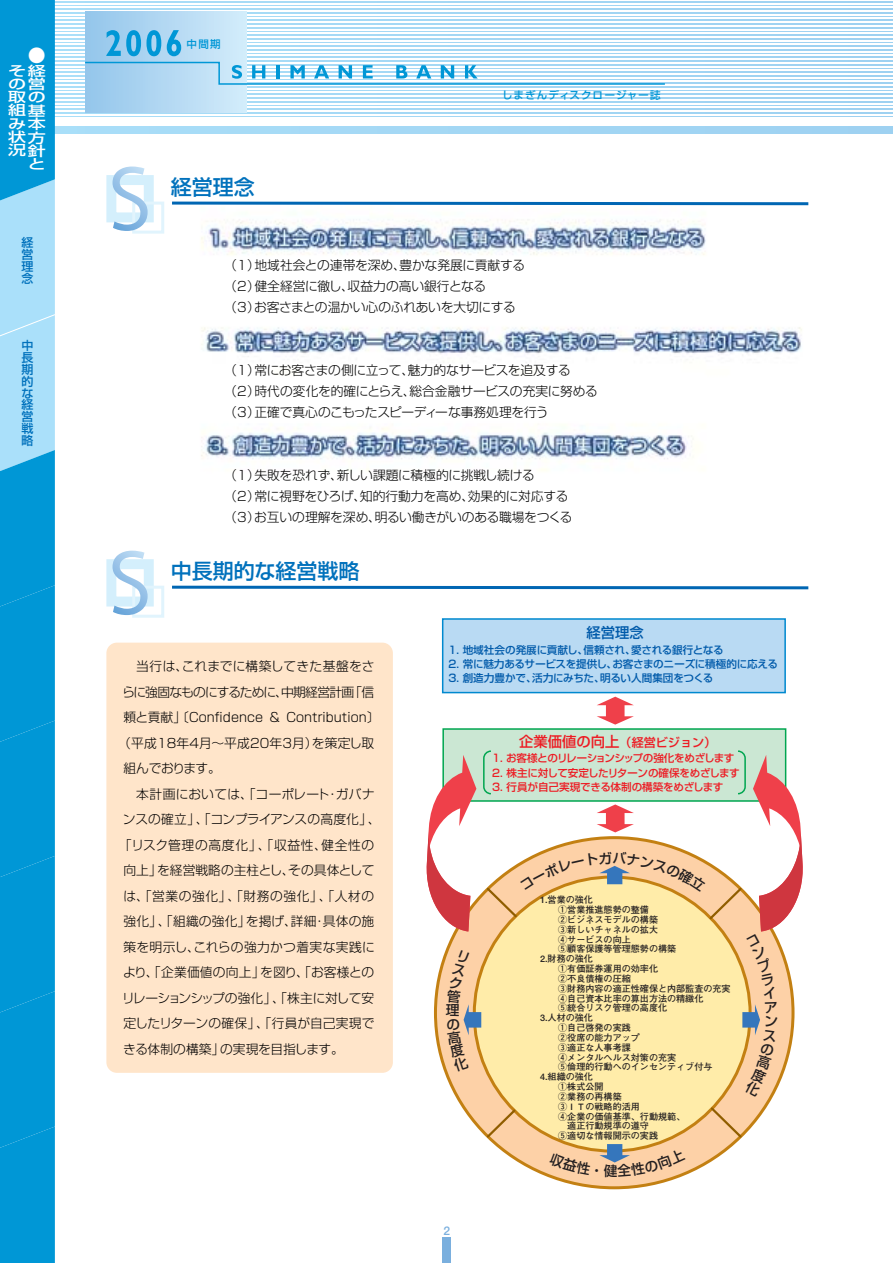
<style>
.page{position:relative;width:893px;height:1263px;background:#fff}
.page>*{position:absolute;margin:0;border:0;box-sizing:border-box;transform-origin:0 0}
.t1{font:500 21px "Shin Go";color:#0071bc}
.t2{font:500 18px "Shin Go";color:#fff}
.t3{font:500 14.4px "Shin Go";color:#005aaa}
.t4{font:500 13.5px/13.4px "Shin Go";letter-spacing:.085em;color:#fff;text-align:right;scale:1.33 1}
.t5{font:300 12.75px/21px "Shin Go";color:#000}
.t6{font:300 12.75px "Shin Go";letter-spacing:-.06em;color:#000}
.t7{font:300 12.75px "Shin Go";letter-spacing:-.02em;color:#000}
.t8{font:300 12.75px "Shin Go";letter-spacing:.04em;color:#000}
.t9{font:300 12.75px "Shin Go";letter-spacing:-.035em;color:#000}
.t10{font:300 12.75px "Shin Go";letter-spacing:.05em;color:#000}
.t11{font:300 12.75px "Shin Go";letter-spacing:.02em;color:#000}
.t12{font:300 12.75px "Shin Go";letter-spacing:.03em;color:#000}
.t13{font:300 12.75px "Shin Go";letter-spacing:-.04em;color:#000}
.t14{font:500 12.15px "Shin Go";color:#ed1c24}
.t15{font:500 12px/12px "Shin Go";color:#0071bc;text-align:justify}
.t16{font:700 12px "Futo Go B101";color:#7aafde}
.t17{font:500 10.65px "Shin Go";letter-spacing:-.02em;color:#005aaa}
.t18{font:500 10.65px "Shin Go";letter-spacing:-.035em;color:#ed1c24}
.t19{font:500 10.65px "Shin Go";letter-spacing:-.01em;color:#ed1c24}
.t20{font:500 10.5px "Shin Go";letter-spacing:.095em;color:#0097d6}
.t21{font:700 9.15px "Futo Go B101";color:#231f20}
.s1{font-size:14.4px}
</style>
<div class="page">
<div style="left:0;top:0;width:892px;height:134px;background:#a2d5f3"></div>
<div style="left:0;top:119px;width:892px;height:7px;background:#fff"></div>
<hr style="left:55px;top:0;width:837px;height:1px;background:#fff">
<hr style="left:55px;top:3px;width:837px;height:2px;background:#fff">
<hr style="left:55px;top:6px;width:837px;height:2px;background:#fff">
<hr style="left:55px;top:10px;width:837px;height:2px;background:#fff">
<hr style="left:55px;top:14px;width:837px;height:2px;background:#fff">
<hr style="left:55px;top:17px;width:837px;height:2px;background:#fff">
<hr style="left:55px;top:21px;width:837px;height:2px;background:#fff">
<hr style="left:55px;top:25px;width:837px;height:2px;background:#fff">
<hr style="left:55px;top:29px;width:837px;height:2px;background:#fff">
<hr style="left:55px;top:32px;width:837px;height:2px;background:#fff">
<hr style="left:55px;top:36px;width:837px;height:2px;background:#fff">
<hr style="left:55px;top:40px;width:837px;height:2px;background:#fff">
<hr style="left:55px;top:43px;width:837px;height:2px;background:#fff">
<hr style="left:55px;top:47px;width:837px;height:2px;background:#fff">
<hr style="left:55px;top:51px;width:837px;height:2px;background:#fff">
<hr style="left:55px;top:54px;width:837px;height:2px;background:#fff">
<hr style="left:55px;top:58px;width:837px;height:2px;background:#fff">
<hr style="left:55px;top:62px;width:837px;height:2px;background:#fff">
<hr style="left:55px;top:66px;width:837px;height:2px;background:#fff">
<hr style="left:55px;top:69px;width:837px;height:2px;background:#fff">
<hr style="left:55px;top:73px;width:837px;height:2px;background:#fff">
<hr style="left:55px;top:77px;width:837px;height:2px;background:#fff">
<hr style="left:55px;top:80px;width:837px;height:2px;background:#fff">
<hr style="left:55px;top:84px;width:837px;height:2px;background:#fff">
<hr style="left:55px;top:88px;width:837px;height:2px;background:#fff">
<hr style="left:55px;top:91px;width:837px;height:2px;background:#fff">
<hr style="left:55px;top:95px;width:837px;height:2px;background:#fff">
<hr style="left:55px;top:99px;width:837px;height:2px;background:#fff">
<hr style="left:55px;top:103px;width:837px;height:2px;background:#fff">
<hr style="left:55px;top:106px;width:837px;height:2px;background:#fff">
<hr style="left:55px;top:110px;width:837px;height:2px;background:#fff">
<hr style="left:55px;top:114px;width:837px;height:2px;background:#fff">
<hr style="left:55px;top:117px;width:837px;height:2px;background:#fff">
<div style="left:85px;top:12px;width:161px;height:100px;background:linear-gradient(to right,#93c5eb,#d3ecfb)"></div>
<svg style="left:85px;top:30px;width:580px;height:55px"></svg>
<img style="left:201px;top:219px;width:601px;height:252px">
<div style="left:106px;top:643px;width:287px;height:430px;background:#ffe5ca;border-radius:11px"></div>
<div style="left:106px;top:175px;width:48px;height:47px;border:10px solid #d4effc"></div>
<div style="left:132px;top:202px;width:32px;height:32px;border:3px solid #e1f4fd"></div>
<svg style="left:112px;top:167px;width:36px;height:64px"></svg>
<svg style="left:172px;top:201px;width:637px;height:5px"></svg>
<div style="left:106px;top:559px;width:48px;height:48px;border:10px solid #d4effc"></div>
<div style="left:132px;top:586px;width:32px;height:32px;border:3px solid #e1f4fd"></div>
<svg style="left:112px;top:551px;width:36px;height:64px"></svg>
<svg style="left:172px;top:585px;width:637px;height:5px"></svg>
<svg style="left:0;top:0;width:55px;height:1263px;background:#25a6dd"></svg>
<svg style="left:435px;top:838px;width:358px;height:350px;background:#f5c792"></svg>
<div style="left:442px;top:618px;width:343px;height:75px;background:#b9daf3;border:2px solid #0089cf"></div>
<svg style="left:597px;top:697px;width:37px;height:28px"></svg>
<div style="left:442px;top:728px;width:344px;height:74px;background:#cbe7d3;border:2px solid #00a650"></div>
<svg style="left:484px;top:1097px;width:259px;height:43px;background:#f9dd9f"></svg>
<div style="left:442px;top:1238px;width:9px;height:25px;background:#7aafde"></div>
<svg style="left:548px;top:1144px;width:137px;height:33px;background:#edc79f"></svg>
<svg style="left:426px;top:750px;width:377px;height:347px"></svg>
<h2 class="t2" style="left:28px;top:48px;width:19px">●</h2>
<p class="t4" style="left:8px;top:66px;width:30px">そ経の営取の組基み本状方況針と</p>
<p class="t15" style="left:21px;top:237px;width:13px">経営理念</p>
<p class="t15" style="left:21px;top:341px;width:13px">中長期的な経営戦略</p>
<p class="t20" style="left:187px;top:40px;width:36px">中間期</p>
<h1 class="t1" style="left:171px;top:179px;width:85px">経営理念</h1>
<p class="t20" style="left:502px;top:91px;width:160px">しまぎんディスクロージャー誌</p>
<p class="t5" style="left:224px;top:256px;width:302px">（1）地域社会との連帯を深め、豊かな発展に貢献する（2）健全経営に徹し、収益力の高い銀行となる<br>（3）お客さまとの温かい心のふれあいを大切にする</p>
<p class="t5" style="left:224px;top:361px;width:375px">（1）常にお客さまの側に立って、魅力的なサービスを追及する<br>（2）時代の変化を的確にとらえ、総合金融サービスの充実に努める（3）正確で真心のこもったスピーディーな事務処理を行う</p>
<p class="t5" style="left:224px;top:466px;width:350px">（1）失敗を恐れず、新しい課題に積極的に挑戦し続ける<br>（2）常に視野をひろげ、知的行動力を高め、効果的に対応する（3）お互いの理解を深め、明るい働きがいのある職場をつくる</p>
<h1 class="t1" style="left:171px;top:563px;width:190px">中長期的な経営戦略</h1>
<p class="t5" style="left:136px;top:658px;width:240px">当行は、これまでに構築してきた基盤をさ</p>
<p class="t6" style="left:122px;top:687px;width:253px">らに強固なものにするために、中期経営計画「信</p>
<p class="t5" style="left:123px;top:709px;width:258px">頼と貢献」〔Confidence &amp; Contribution〕</p>
<p class="t5" style="left:118px;top:734px;width:258px">（平成18年4月～平成20年3月）を策定し取</p>
<p class="t13" style="left:123px;top:764px;width:99px">組んでおります。</p>
<p class="t11" style="left:136px;top:789px;width:240px">本計画においては、「コーポレート・ガバナ</p>
<p class="t7" style="left:123px;top:815px;width:259px">ンスの確立」、「コンプライアンスの高度化」、</p>
<p class="t10" style="left:119px;top:840px;width:257px">「リスク管理の高度化」、「収益性、健全性の</p>
<p class="t5" style="left:123px;top:862px;width:252px">向上」を経営戦略の主柱とし、その具体として</p>
<p class="t8" style="left:123px;top:891px;width:252px">は、「営業の強化」、「財務の強化」、「人材の</p>
<p class="t5" style="left:123px;top:913px;width:252px">強化」、「組織の強化」を掲げ、詳細・具体の施</p>
<p class="t12" style="left:123px;top:942px;width:253px">策を明示し、これらの強力かつ着実な実践に</p>
<p class="t5" style="left:123px;top:964px;width:253px">より、「企業価値の向上」を図り、「お客様との</p>
<p class="t9" style="left:122px;top:993px;width:254px">リレーションシップの強化」、「株主に対して安</p>
<p class="t5" style="left:123px;top:1015px;width:252px">定したリターンの確保」、「行員が自己実現で</p>
<p class="t5" style="left:123px;top:1040px;width:222px">きる体制の構築」の実現を目指します。</p>
<p class="t3" style="left:586px;top:627px;width:59px">経営理念</p>
<p class="t17" style="left:448px;top:646px;width:277px">1. 地域社会の発展に貢献し、信頼され、愛される銀行となる</p>
<p class="t17" style="left:448px;top:660px;width:331px">2. 常に魅力あるサービスを提供し、お客さまのニーズに積極的に応える</p>
<p class="t17" style="left:448px;top:674px;width:266px">3. 創造力豊かで、活力にみちた、明るい人間集団をつくる</p>
<p class="t14" style="left:519px;top:738px;width:199px"><span class="s1">企業価値の向上</span>（経営ビジョン）</p>
<p class="t18" style="left:492px;top:754px;width:244px">1. お客様とのリレーションシップの強化をめざします</p>
<p class="t18" style="left:492px;top:769px;width:249px">2. 株主に対して安定したリターンの確保をめざします</p>
<p class="t19" style="left:492px;top:783px;width:233px">3. 行員が自己実現できる体制の構築をめざします</p>
<p class="t16" style="left:443px;top:1226px;width:8px">2</p>
<p class="t21" style="left:540px;top:896px;width:54px">1.営業の強化</p>
<p class="t21" style="left:558px;top:906px;width:92px">①営業推進態勢の整備</p>
<p class="t21" style="left:558px;top:916px;width:101px">②ビジネスモデルの構築</p>
<p class="t21" style="left:558px;top:926px;width:101px">③新しいチャネルの拡大</p>
<p class="t21" style="left:558px;top:936px;width:74px">④サービスの向上</p>
<p class="t21" style="left:558px;top:946px;width:119px">⑤顧客保護等管理態勢の構築</p>
<p class="t21" style="left:540px;top:955px;width:54px">2.財務の強化</p>
<p class="t21" style="left:558px;top:965px;width:101px">①有価証券運用の効率化</p>
<p class="t21" style="left:558px;top:975px;width:74px">②不良債権の圧縮</p>
<p class="t21" style="left:558px;top:985px;width:174px">③財務内容の適正性確保と内部監査の充実</p>
<p class="t21" style="left:558px;top:995px;width:147px">④自己資本比率の算出方法の精緻化</p>
<p class="t21" style="left:558px;top:1004px;width:110px">⑤統合リスク管理の高度化</p>
<p class="t21" style="left:540px;top:1014px;width:54px">3.人材の強化</p>
<p class="t21" style="left:558px;top:1024px;width:74px">①自己啓発の実践</p>
<p class="t21" style="left:558px;top:1034px;width:83px">②役席の能力アップ</p>
<p class="t21" style="left:558px;top:1044px;width:74px">③適正な人事考課</p>
<p class="t21" style="left:558px;top:1054px;width:119px">④メンタルヘルス対策の充実</p>
<p class="t21" style="left:558px;top:1063px;width:156px">⑤倫理的行動へのインセンティブ付与</p>
<p class="t21" style="left:540px;top:1073px;width:54px">4.組織の強化</p>
<p class="t21" style="left:558px;top:1083px;width:47px">①株式公開</p>
<p class="t21" style="left:558px;top:1093px;width:65px">②業務の再構築</p>
<p class="t21" style="left:558px;top:1103px;width:83px">③ＩＴの戦略的活用</p>
<p class="t21" style="left:558px;top:1113px;width:129px">④企業の価値基準、行動規範、</p>
<p class="t21" style="left:558px;top:1122px;width:92px">　適正行動規準の遵守</p>
<p class="t21" style="left:558px;top:1132px;width:101px">⑤適切な情報開示の実践</p>
</div>
